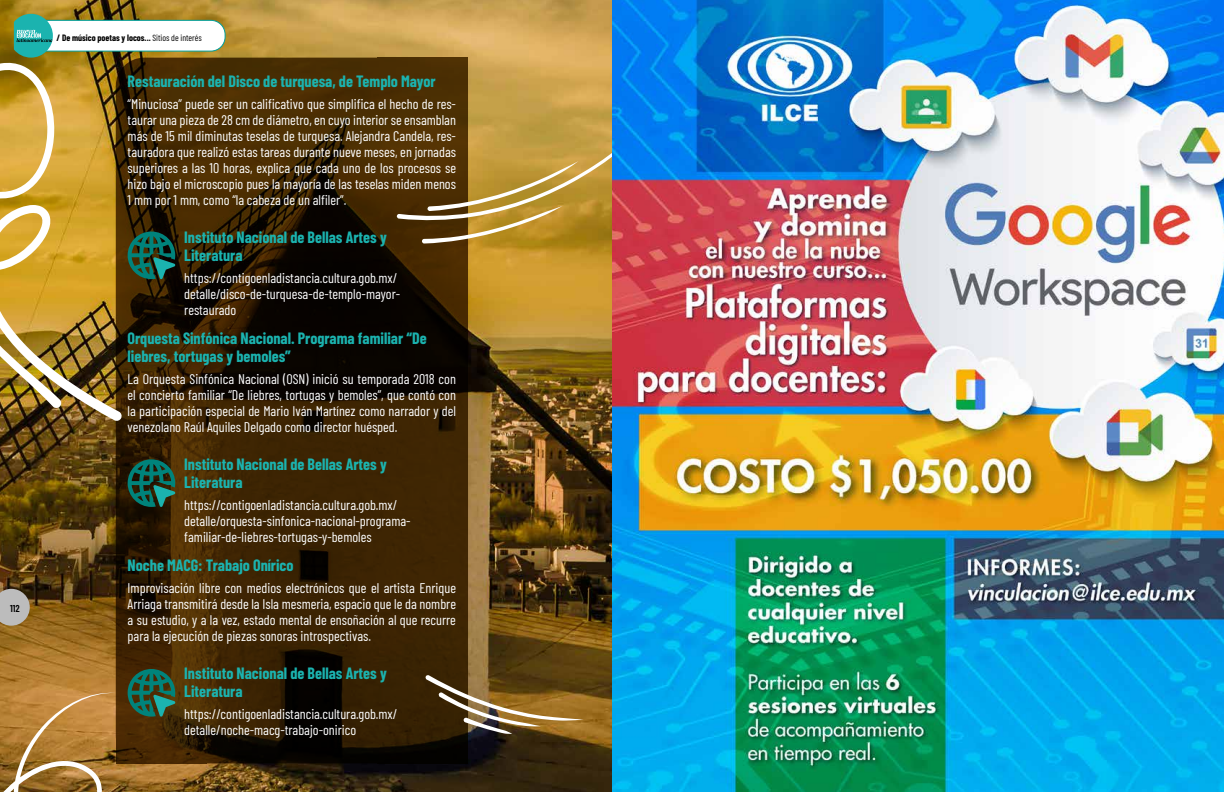
<style>
.page{position:relative;width:1224px;height:792px;background:#fff}
.page>*{position:absolute;margin:0;border:0;box-sizing:border-box;transform-origin:0 0}
.t1{font:700 16px/18px "Barlow Condensed";color:#1bb3af}
.t2{font:14px/16px "Barlow Condensed";color:#fff;text-align:justify}
.t3{font:600 10px "Barlow Condensed";color:#000}
.t4{font:700 9px "Barlow Condensed";color:#000}
.s1{font-weight:400}
</style>
<div class="page">
<img style="left:0;top:0;width:1224px;height:792px">
<svg style="left:116px;top:58px;width:352px;height:705px;background:#321d01"></svg>
<svg style="left:377px;top:629px;width:91px;height:134px;background:#2e1c02"></svg>
<svg style="left:116px;top:629px;width:91px;height:134px;background:#482a03"></svg>
<img style="left:0;top:0;width:122px;height:421px">
<img style="left:0;top:277px;width:62px;height:131px">
<svg style="left:0;top:691px;width:116px;height:101px;background:#b58544"></svg>
<svg style="left:425px;top:675px;width:159px;height:59px;background:#7c6134"></svg>
<svg style="left:397px;top:113px;width:263px;height:131px;background:#947746"></svg>
<svg style="left:0;top:589px;width:30px;height:37px"></svg>
<div style="left:20px;top:20px;width:205px;height:31px;background:#fff;border-radius:14px"></div>
<div style="left:20px;top:20px;width:205px;height:31px;border:1px solid #00a09b;border-radius:14px"></div>
<svg style="left:14px;top:14px;width:39px;height:44px;background:#3fac9a"></svg>
<svg style="left:128px;top:232px;width:47px;height:47px;background:#175848"></svg>
<svg style="left:128px;top:459px;width:47px;height:48px;background:#185747"></svg>
<svg style="left:128px;top:669px;width:47px;height:48px;background:#265f48"></svg>
<p class="t3" style="left:10px;top:602px;width:11px">112</p>
<p class="t4" style="left:57px;top:31px;width:147px">/ De músico poetas y locos... <span class="s1">Sitios de interés</span></p>
<p class="t1" style="left:128px;top:71px;width:310px">Restauración del Disco de turquesa, de Templo Mayor</p>
<p class="t2" style="left:128px;top:94px;width:330px">“Minuciosa” puede ser un calificativo que simplifica el hecho de res&shy;taurar una pieza de 28 cm de diámetro, en cuyo interior se ensamblan más de 15 mil diminutas teselas de turquesa. Alejandra Candela, res&shy;tauradora que realizó estas tareas durante nueve meses, en jornadas superiores a las 10 horas, explica que cada uno de los procesos se hizo bajo el microscopio pues la mayoría de las teselas miden menos 1 mm por 1 mm, como “la cabeza de un alfiler”.</p>
<p class="t1" style="left:184px;top:227px;width:204px">Instituto Nacional de Bellas Artes y<br>Literatura</p>
<p class="t2" style="left:184px;top:269px;width:217px;text-align:left">https://contigoenladistancia.cultura.gob.mx/ detalle/disco-de-turquesa-de-templo-mayor&shy;restaurado</p>
<p class="t1" style="left:128px;top:328px;width:301px">Orquesta Sinfónica Nacional. Programa familiar “De liebres, tortugas y bemoles”</p>
<p class="t2" style="left:128px;top:370px;width:330px">La Orquesta Sinfónica Nacional (OSN) inició su temporada 2018 con el concierto familiar “De liebres, tortugas y bemoles”, que contó con la participación especial de Mario Iván Martínez como narrador y del venezolano Raúl Aquiles Delgado como director huésped.</p>
<p class="t1" style="left:184px;top:455px;width:204px">Instituto Nacional de Bellas Artes y<br>Literatura</p>
<p class="t2" style="left:184px;top:496px;width:228px;text-align:left">https://contigoenladistancia.cultura.gob.mx/ detalle/orquesta-sinfonica-nacional-programa&shy;familiar-de-liebres-tortugas-y-bemoles</p>
<p class="t1" style="left:128px;top:556px;width:167px">Noche MACG: Trabajo Onírico</p>
<p class="t2" style="left:128px;top:579px;width:330px">Improvisación libre con medios electrónicos que el artista Enrique Arriaga transmitirá desde la Isla mesmeria, espacio que le da nombre a su estudio, y a la vez, estado mental de ensoñación al que recurre para la ejecución de piezas sonoras introspectivas.</p>
<p class="t1" style="left:184px;top:664px;width:204px">Instituto Nacional de Bellas Artes y<br>Literatura</p>
<p class="t2" style="left:184px;top:705px;width:215px">https://contigoenladistancia.cultura.gob.mx/ detalle/noche-macg-trabajo-onirico</p>
</div>
